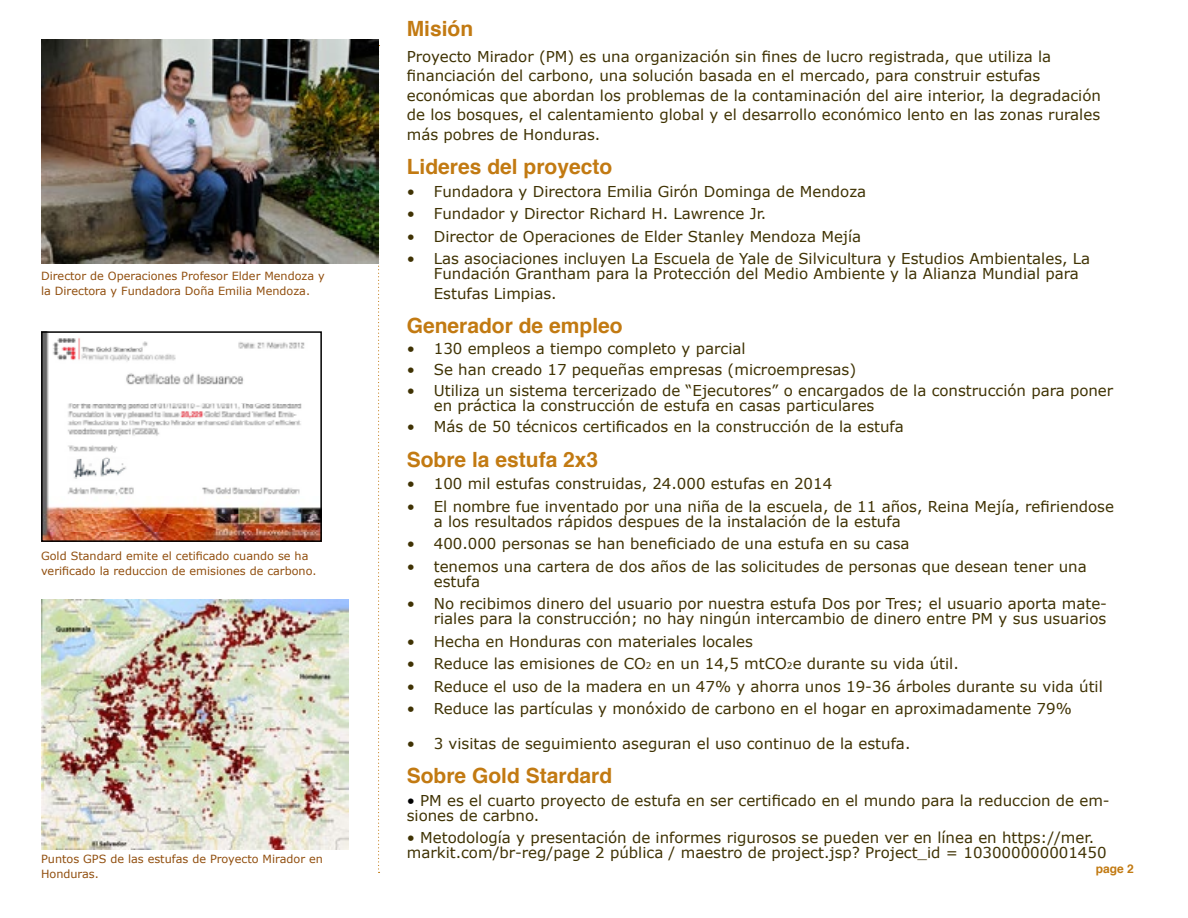
<style>
.page{position:relative;width:1188px;height:918px;background:#fff}
.page>*{position:absolute;margin:0;border:0;box-sizing:border-box;transform-origin:0 0}
.t1{font:700 21px "Helvetica";color:#c27a12}
.t2{font:15px/15px "Verdana";color:#3f3203}
.t3{font:700 12px "Helvetica";color:#c27a12}
.t4{font:11.25px/15px "Verdana";color:#914f0f}
.s1{font-size:9px}
.s2{color:#000}
</style>
<div class="page">
<svg style="left:378px;top:45px;width:2px;height:828px"></svg>
<img style="left:41px;top:40px;width:337px;height:224px">
<img style="left:41px;top:600px;width:308px;height:250px">
<img style="left:44px;top:334px;width:275px;height:205px">
<div style="left:41px;top:331px;width:281px;height:211px;border:2px solid #000"></div>
<p class="t4" style="left:41px;top:269px;width:285px">Director de Operaciones Profesor Elder Mendoza y la Directora y Fundadora Doña Emilia Mendoza.</p>
<p class="t4" style="left:41px;top:548px;width:277px">Gold Standard emite el cetificado cuando se ha verificado la reduccion de emisiones de carbono.</p>
<p class="t4" style="left:41px;top:851px;width:283px">Puntos GPS de las estufas de Proyecto Mirador en<br>Honduras.</p>
<h1 class="t1" style="left:407px;top:12px;width:68px">Misión</h1>
<p class="t2" style="left:407px;top:46px;width:696px;line-height:19.5px">Proyecto Mirador (PM) es una organización sin fines de lucro registrada, que utiliza la financiación del carbono, una solución basada en el mercado, para construir estufas económicas que abordan los problemas de la contaminación del aire interior, la degradación de los bosques, el calentamiento global y el desarrollo económico lento en las zonas rurales más pobres de Honduras.</p>
<h1 class="t1" style="left:407px;top:150px;width:207px">Lideres del proyecto</h1>
<p class="t2" style="left:407px;top:184px;width:461px">• Fundadora y Directora Emilia Girón Dominga de Mendoza</p>
<p class="t2" style="left:407px;top:206px;width:361px">• Fundador y Director Richard H. Lawrence Jr.</p>
<p class="t2" style="left:407px;top:229px;width:456px">• Director de Operaciones de Elder Stanley Mendoza Mejía</p>
<p class="t2" style="left:434px;top:251px;width:658px;text-indent:-27px">• Las asociaciones incluyen La Escuela de Yale de Silvicultura y Estudios Ambientales, La<br>Fundación Grantham para la Protección del Medio Ambiente y la Alianza Mundial para</p>
<p class="t2" style="left:434px;top:286px;width:124px">Estufas Limpias.</p>
<h1 class="t1" style="left:407px;top:309px;width:217px">Generador de empleo</h1>
<p class="t2" style="left:407px;top:341px;width:340px">• 130 empleos a tiempo completo y parcial</p>
<p class="t2" style="left:407px;top:362px;width:451px">• Se han creado 17 pequeñas empresas (microempresas)</p>
<p class="t2" style="left:434px;top:383px;width:681px;text-indent:-27px">• Utiliza un sistema tercerizado de “Ejecutores” o encargados de la construcción para poner en práctica la construcción de estufa en casas particulares</p>
<p class="t2" style="left:407px;top:419px;width:499px">• Más de 50 técnicos certificados en la construcción de la estufa</p>
<h1 class="t1" style="left:407px;top:442px;width:193px">Sobre la estufa 2x3</h1>
<p class="t2" style="left:407px;top:476px;width:427px">• 100 mil estufas construidas, 24.000 estufas en 2014</p>
<p class="t2" style="left:434px;top:499px;width:682px;text-indent:-27px">• El nombre fue inventado por una niña de la escuela, de 11 años, Reina Mejía, refiriendose a los resultados rápidos despues de la instalación de la estufa</p>
<p class="t2" style="left:407px;top:536px;width:504px">• 400.000 personas se han beneficiado de una estufa en su casa</p>
<p class="t2" style="left:434px;top:559px;width:654px;text-indent:-27px">• tenemos una cartera de dos años de las solicitudes de personas que desean tener una estufa</p>
<p class="t2" style="left:407px;top:596px;width:702px;text-align:right">• No recibimos dinero del usuario por nuestra estufa Dos por Tres; el usuario aporta mate&shy;riales para la construcción; no hay ningún intercambio de dinero entre PM y sus usuarios</p>
<p class="t2" style="left:407px;top:634px;width:348px">• Hecha en Honduras con materiales locales</p>
<p class="t2" style="left:407px;top:656px;width:554px">• Reduce las emisiones de CO<span class="s1">2</span> en un 14,5 mtCO<span class="s1">2</span>e durante su vida útil.</p>
<p class="t2" style="left:407px;top:679px;width:698px">• Reduce el uso de la madera en un 47% y ahorra unos 19-36 árboles durante su vida útil</p>
<p class="t2" style="left:407px;top:701px;width:667px">• Reduce las partículas y monóxido de carbono en el hogar en aproximadamente 79%</p>
<p class="t2" style="left:407px;top:736px;width:505px">• 3 visitas de seguimiento aseguran el uso continuo de la estufa.</p>
<h1 class="t1" style="left:407px;top:759px;width:207px">Sobre Gold Stardard</h1>
<p class="t2" style="left:407px;top:793px;width:704px"><span class="s2">•</span> PM es el cuarto proyecto de estufa en ser certificado en el mundo para la reduccion de em&shy;siones de carbno.</p>
<p class="t2" style="left:407px;top:830px;width:701px">• Metodología y presentación de informes rigurosos se pueden ver en línea en https://mer. markit.com/br-reg/page 2 pública / maestro de project.jsp? Project_id = 103000000001450</p>
<p class="t3" style="left:1096px;top:859px;width:40px">page 2</p>
</div>
